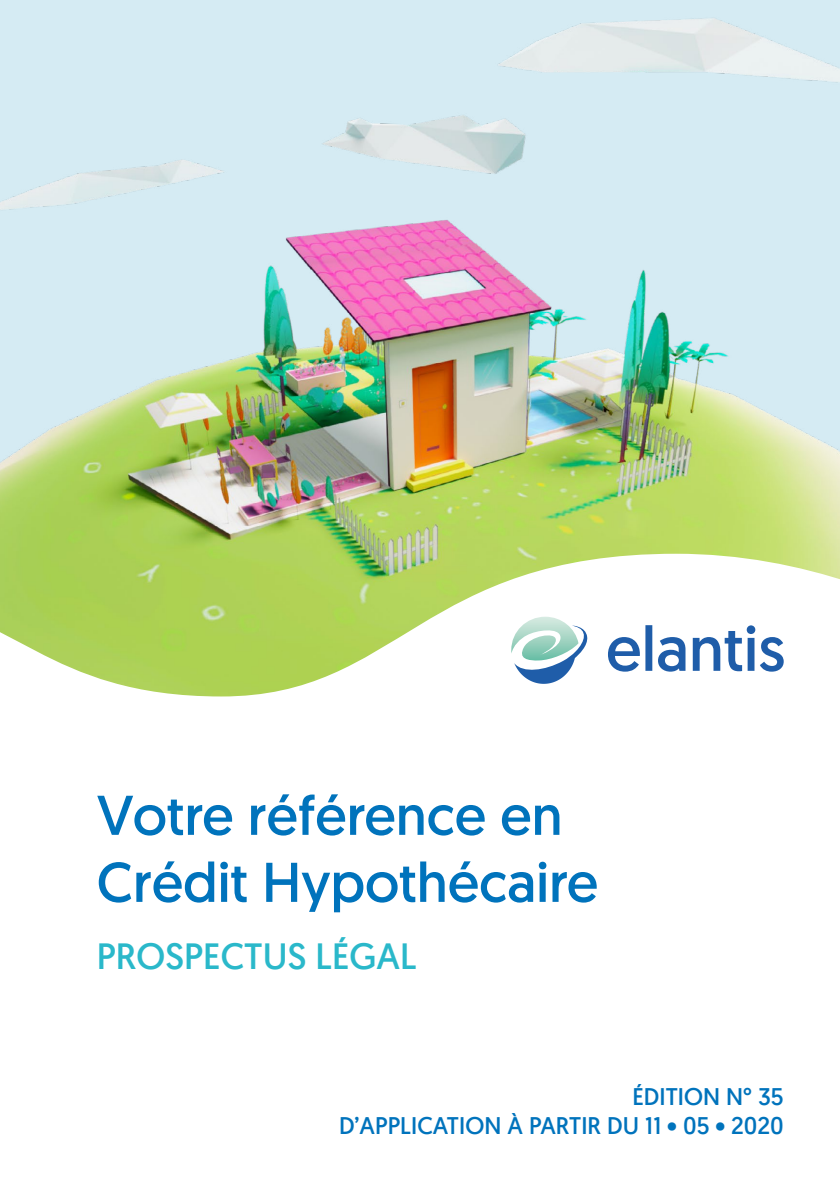
<style>
.page{position:relative;width:840px;height:1191px;background:#fff}
.page>*{position:absolute;margin:0;border:0;box-sizing:border-box;transform-origin:0 0}
.t1{font:55.8px/67px "Geomanist";color:#0073bc}
.t2{font:36.4px "Geomanist";color:#2ab8ca}
.t3{font:24px/28.8px "Geomanist";color:#0073bc;text-align:right}
</style>
<div class="page">
<img style="left:0;top:0;width:839px;height:554px">
<svg style="left:0;top:554px;width:839px;height:143px"></svg>
<svg style="left:511px;top:616px;width:77px;height:68px"></svg>
<svg style="left:607px;top:625px;width:176px;height:46px"></svg>
<h1 class="t1" style="left:97px;top:781px;width:502px">Votre référence en<br>Crédit Hypothécaire</h1>
<h2 class="t2" style="left:97px;top:932px;width:321px">PROSPECTUS LÉGAL</h2>
<p class="t3" style="left:339px;top:1082px;width:446px">ÉDITION N° 35<br>D’APPLICATION À PARTIR DU 11 • 05 • 2020</p>
</div>
